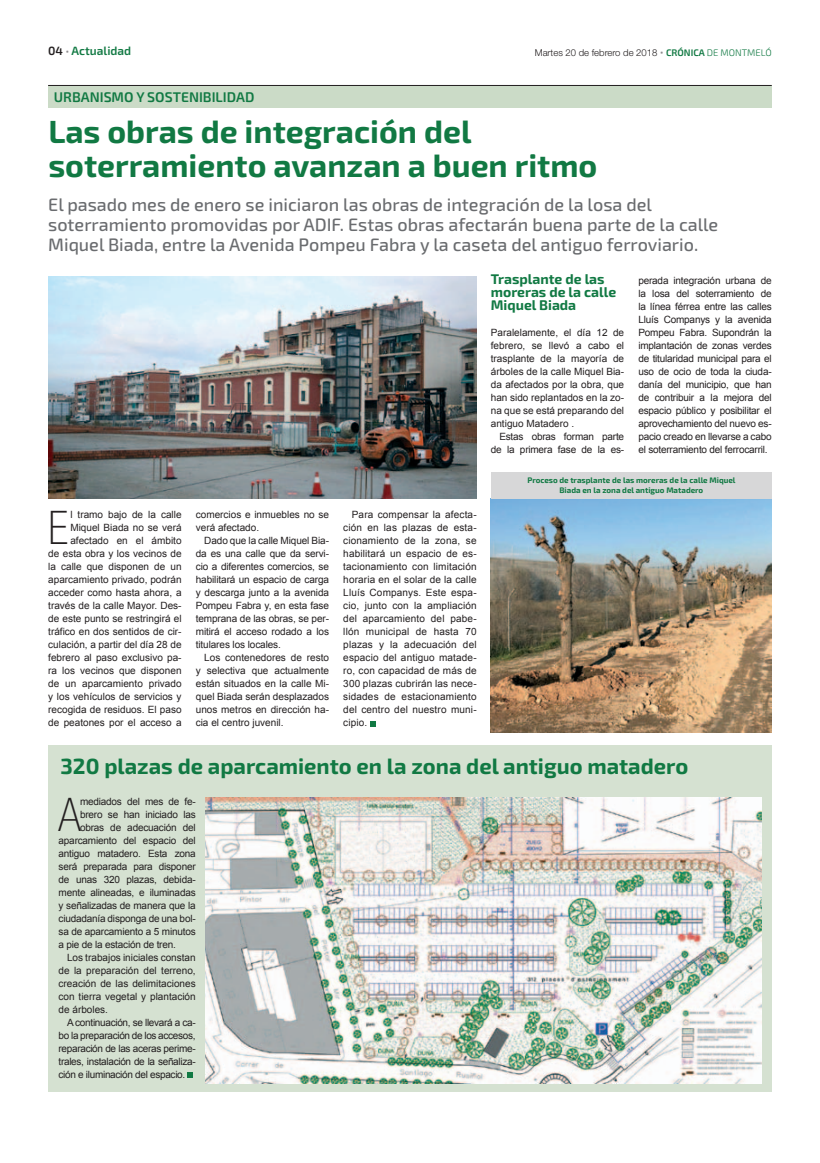
<style>
.page{position:relative;width:820px;height:1163px;background:#fff}
.page>*{position:absolute;margin:0;border:0;box-sizing:border-box;transform-origin:0 0}
.t1{font:100 condensed 46.4px "Helvetica Neue";color:#231f20}
.t2{font:700 32px/34px "Exo 2";color:#117943}
.t3{font:700 22px "Exo 2";color:#117943}
.t4{font:500 18px/20px "Exo 2";color:#6a6c6f}
.t5{font:700 14px/13px "Exo 2";color:#117943}
.t6{font:600 14px "Exo 2";color:#117943}
.t7{font:600 12px "Exo 2";color:#117943}
.t8{font:10px/13px "Arial";color:#231f20;text-align:justify}
.t9{font:10px/13px "Arial";letter-spacing:-.02em;color:#231f20;text-align:right}
.t10{font:10px "Arial";letter-spacing:-.03em;color:#231f20}
.t11{font:300 9.5px "Helvetica Neue";color:#231f20}
.t12{font:700 8px/10px "Exo 2";color:#117943;text-align:center}
.s1{color:#231f20}
.s2{font-weight:700;font-size:13px;color:#8d8b8e}
.s3{font-family:"Exo 2";font-weight:700;font-size:13px;color:#8d8b8e}
.s4{font-family:"Exo 2";font-weight:600;color:#117943}
.s5{font-family:"Exo 2";color:#117943}
</style>
<div class="page">
<div style="left:48px;top:85px;width:723px;height:23px;background:#cbdbc7"></div>
<hr style="left:48px;top:85px;width:723px;height:1px;background:#231f20">
<div style="left:48px;top:745px;width:723px;height:346px;background:#d5e1d1"></div>
<svg style="left:188px;top:1072px;width:5px;height:5px"></svg>
<svg style="left:370px;top:721px;width:5px;height:5px"></svg>
<img style="left:205px;top:797px;width:556px;height:286px">
<img style="left:490px;top:498px;width:281px;height:234px">
<img style="left:48px;top:277px;width:428px;height:221px">
<div style="left:491px;top:472px;width:280px;height:26px;background:#d7d7d8"></div>
<p class="t7" style="left:48px;top:43px;width:84px"><span class="s1">04</span> <span class="s2">·</span> Actualidad</p>
<p class="t11" style="left:534px;top:46px;width:238px">Martes 20 de febrero de 2018 <span class="s3">·</span> <span class="s4">CRÓNICA</span> <span class="s5">DE MONTMELÓ</span></p>
<h3 class="t6" style="left:54px;top:89px;width:202px">URBANISMO Y SOSTENIBILIDAD</h3>
<h2 class="t2" style="left:48px;top:116px;width:550px">Las obras de integración del soterramiento avanzan a buen ritmo</h2>
<h3 class="t4" style="left:48px;top:195px;width:671px">El pasado mes de enero se iniciaron las obras de integración de la losa del soterramiento promovidas por ADIF. Estas obras afectarán buena parte de la calle<br>Miquel Biada, entre la Avenida Pompeu Fabra y la caseta del antiguo ferroviario.</h3>
<h3 class="t5" style="left:490px;top:273px;width:127px">Trasplante de las moreras de la calle<br>Miquel Biada</h3>
<p class="t8" style="left:490px;top:326px;width:135px">Paralelamente, el día 12 de febrero, se llevó a cabo el trasplante de la mayoría de árboles de la calle Miquel Bia&shy;da afectados por la obra, que han sido replantados en la zo&shy;na que se está preparando del antiguo Matadero .</p>
<p class="t9" style="left:490px;top:430px;width:135px">Estas obras forman parte de la primera fase de la es-</p>
<p class="t8" style="left:638px;top:274px;width:135px">perada integración urbana de la losa del soterramiento de la línea férrea entre las calles Lluís Companys y la avenida Pompeu Fabra. Supondrán la implantación de zonas verdes de titularidad municipal para el uso de ocio de toda la ciuda&shy;danía del municipio, que han de contribuir a la mejora del espacio público y posibilitar el aprovechamiento del nuevo es&shy;pacio creado en llevarse a cabo el soterramiento del ferrocarril.</p>
<p class="t12" style="left:527px;top:475px;width:209px">Proceso de trasplante de las moreras de la calle Miquel<br>Biada en la zona del antiguo Matadero</p>
<p class="t8" style="left:343px;top:508px;width:135px;text-indent:9px">Para compensar la afecta&shy;ción en las plazas de esta&shy;cionamiento de la zona, se habilitará un espacio de es&shy;tacionamiento con limitación horaria en el solar de la calle Lluís Companys. Este espa&shy;cio, junto con la ampliación del aparcamiento del pabe&shy;llón municipal de hasta 70 plazas y la adecuación del espacio del antiguo matade&shy;ro, con capacidad de más de 300 plazas cubrirán las nece&shy;sidades de estacionamiento del centro del nuestro muni&shy;cipio.</p>
<p class="t8" style="left:48px;top:508px;width:135px;text-align:right">l tramo bajo de la calle<br>Miquel Biada no se verá afectado en el ámbito<br>de esta obra y los vecinos de la calle que disponen de un aparcamiento privado, podrán acceder como hasta ahora, a través de la calle Mayor. Des&shy;de este punto se restringirá el tráfico en dos sentidos de cir&shy;culación, a partir del día 28 de febrero al paso exclusivo pa&shy;ra los vecinos que disponen de un aparcamiento privado y los vehículos de servicios y recogida de residuos. El paso de peatones por el acceso a</p>
<h3 class="t3" style="left:60px;top:752px;width:629px">320 plazas de aparcamiento en la zona del antiguo matadero</h3>
<p class="t8" style="left:196px;top:508px;width:135px">comercios e inmuebles no se verá afectado.</p>
<p class="t8" style="left:196px;top:534px;width:135px;text-indent:9px">Dado que la calle Miquel Bia&shy;da es una calle que da servi&shy;cio a diferentes comercios, se habilitará un espacio de carga y descarga junto a la avenida Pompeu Fabra y, en esta fase temprana de las obras, se per&shy;mitirá el acceso rodado a los titulares los locales.</p>
<p class="t8" style="left:196px;top:651px;width:135px;text-indent:8px">Los contenedores de resto y selectiva que actualmente están situados en la calle Mi&shy;quel Biada serán desplazados unos metros en dirección ha&shy;cia el centro juvenil.</p>
<h1 class="t1" style="left:48px;top:502px;width:21px">E</h1>
<h1 class="t1" style="left:59px;top:788px;width:24px">A</h1>
<p class="t9" style="left:80px;top:794px;width:117px">mediados del mes de fe-</p>
<p class="t9" style="left:80px;top:807px;width:117px">brero se han iniciado las</p>
<p class="t9" style="left:80px;top:820px;width:117px">obras de adecuación del</p>
<p class="t9" style="left:59px;top:833px;width:139px">aparcamiento del espacio del</p>
<p class="t9" style="left:59px;top:846px;width:139px">antiguo matadero. Esta zona</p>
<p class="t9" style="left:59px;top:859px;width:139px">será preparada para disponer</p>
<p class="t9" style="left:59px;top:872px;width:139px">de unas 320 plazas, debida-</p>
<p class="t9" style="left:59px;top:885px;width:139px">mente alineadas, e iluminadas</p>
<p class="t9" style="left:59px;top:898px;width:139px">y señalizadas de manera que la</p>
<p class="t9" style="left:59px;top:911px;width:139px">ciudadanía disponga de una bol-</p>
<p class="t9" style="left:59px;top:924px;width:139px">sa de aparcamiento a 5 minutos</p>
<p class="t9" style="left:59px;top:937px;width:119px">a pie de la estación de tren.</p>
<p class="t8" style="left:67px;top:950px;width:130px">Los trabajos iniciales constan</p>
<p class="t8" style="left:59px;top:963px;width:139px">de la preparación del terreno,</p>
<p class="t8" style="left:59px;top:976px;width:139px">creación de las delimitaciones</p>
<p class="t8" style="left:59px;top:989px;width:139px">con tierra vegetal y plantación</p>
<p class="t8" style="left:59px;top:1002px;width:51px">de árboles.</p>
<p class="t10" style="left:67px;top:1015px;width:130px">A continuación, se llevará a ca-</p>
<p class="t10" style="left:59px;top:1028px;width:139px">bo la preparación de los accesos,</p>
<p class="t10" style="left:59px;top:1041px;width:139px">reparación de las aceras perime-</p>
<p class="t10" style="left:59px;top:1054px;width:139px">trales, instalación de la señaliza-</p>
<p class="t10" style="left:59px;top:1067px;width:128px">ción e iluminación del espacio.</p>
</div>
